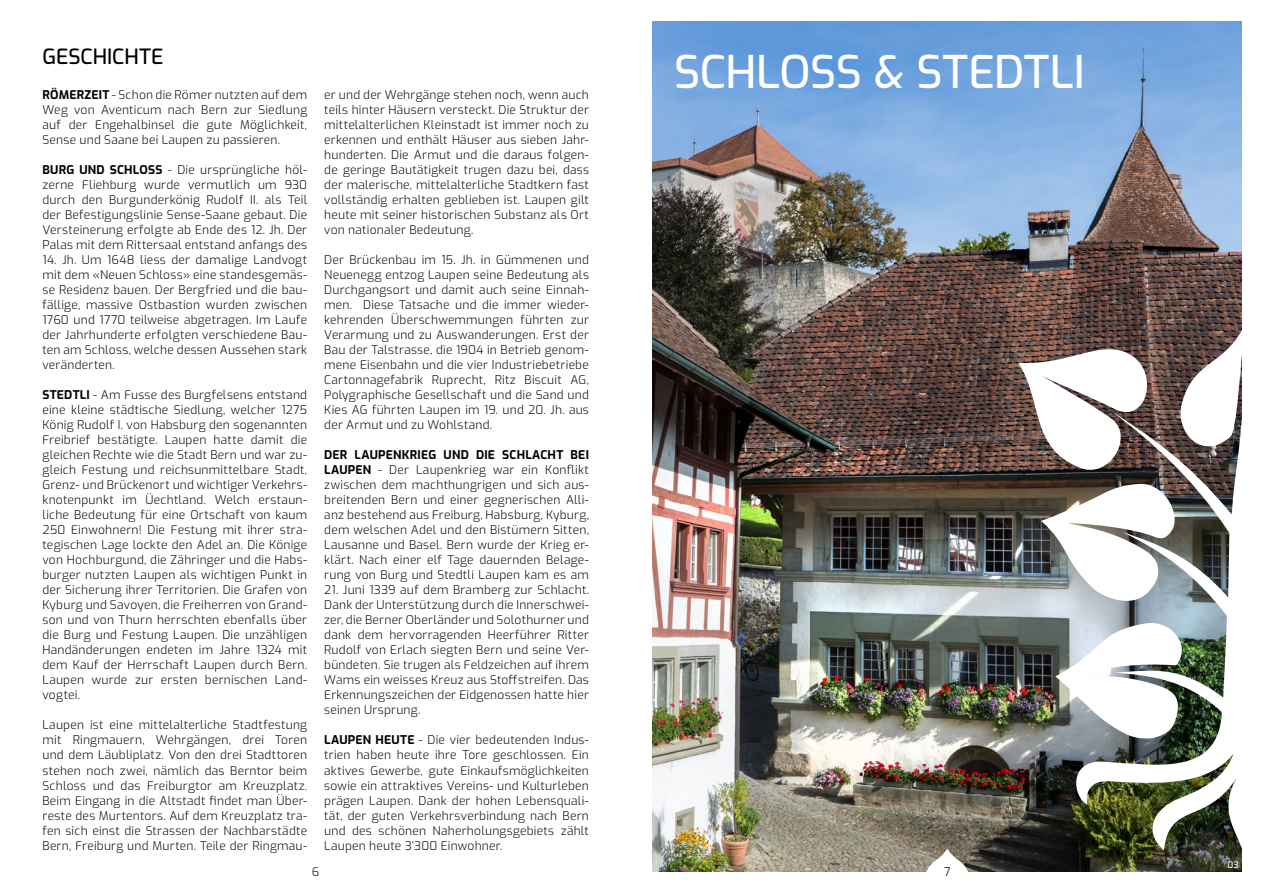
<style>
.page{position:relative;width:1263px;height:893px;background:#fff}
.page>*{position:absolute;margin:0;border:0;box-sizing:border-box;transform-origin:0 0}
.t1{font:500 45px "Exo";letter-spacing:-.01em;color:#fff}
.t2{font:500 21px "Exo";letter-spacing:-.005em;color:#000}
.t3{font:300 12px/15px "Exo";letter-spacing:.02em;color:#000;text-align:justify}
.t4{font:500 9px "Exo";color:#fff}
.s1{font-weight:700}
</style>
<div class="page">
<img style="left:653px;top:21px;width:589px;height:851px">
<img style="left:1018px;top:330px;width:224px;height:520px">
<svg style="left:922px;top:848px;width:50px;height:24px"></svg>
<h2 class="t2" style="left:43px;top:40px;width:123px">GESCHICHTE</h2>
<h1 class="t1" style="left:674px;top:38px;width:412px">SCHLOSS &amp; STEDTLI</h1>
<p class="t3" style="left:42px;top:87px;width:266px"><span class="s1">RÖMERZEIT</span> - Schon die Römer nutzten auf dem Weg von Aventicum nach Bern zur Siedlung auf der Engehalbinsel die gute Möglichkeit, Sense und Saane bei Laupen zu passieren.</p>
<p class="t3" style="left:42px;top:162px;width:266px"><span class="s1">BURG UND SCHLOSS</span> - Die ursprüngliche höl&shy;zerne Fliehburg wurde vermutlich um 930 durch den Burgunderkönig Rudolf II. als Teil der Befestigungslinie Sense-Saane gebaut. Die Versteinerung erfolgte ab Ende des 12. Jh. Der Palas mit dem Rittersaal entstand anfangs des</p>
<p class="t3" style="left:42px;top:252px;width:266px">14. Jh. Um 1648 liess der damalige Landvogt mit dem «Neuen Schloss» eine standesgemäs&shy;se Residenz bauen. Der Bergfried und die bau&shy;fällige, massive Ostbastion wurden zwischen 1760 und 1770 teilweise abgetragen. Im Laufe der Jahrhunderte erfolgten verschiedene Bau&shy;ten am Schloss, welche dessen Aussehen stark veränderten.</p>
<p class="t3" style="left:42px;top:387px;width:266px"><span class="s1">STEDTLI</span> - Am Fusse des Burgfelsens entstand eine kleine städtische Siedlung, welcher 1275<br>König Rudolf I. von Habsburg den sogenannten Freibrief bestätigte. Laupen hatte damit die gleichen Rechte wie die Stadt Bern und war zu&shy;gleich Festung und reichsunmittelbare Stadt, Grenz- und Brückenort und wichtiger Verkehrs&shy;knotenpunkt im Üechtland. Welch erstaun&shy;liche Bedeutung für eine Ortschaft von kaum 250 Einwohnern! Die Festung mit ihrer stra&shy;tegischen Lage lockte den Adel an. Die Könige von Hochburgund, die Zähringer und die Habs&shy;burger nutzten Laupen als wichtigen Punkt in der Sicherung ihrer Territorien. Die Grafen von Kyburg und Savoyen, die Freiherren von Grand&shy;son und von Thurn herrschten ebenfalls über die Burg und Festung Laupen. Die unzähligen Handänderungen endeten im Jahre 1324 mit dem Kauf der Herrschaft Laupen durch Bern.<br>Laupen wurde zur ersten bernischen Land&shy;vogtei.</p>
<p class="t3" style="left:42px;top:717px;width:266px">Laupen ist eine mittelalterliche Stadtfestung mit Ringmauern, Wehrgängen, drei Toren und dem Läubliplatz. Von den drei Stadttoren stehen noch zwei, nämlich das Berntor beim Schloss und das Freiburgtor am Kreuzplatz.<br>Beim Eingang in die Altstadt findet man Über&shy;reste des Murtentors. Auf dem Kreuzplatz tra&shy;fen sich einst die Strassen der Nachbarstädte Bern, Freiburg und Murten. Teile der Ringmau-</p>
<p class="t3" style="left:324px;top:87px;width:266px">er und der Wehrgänge stehen noch, wenn auch teils hinter Häusern versteckt. Die Struktur der mittelalterlichen Kleinstadt ist immer noch zu erkennen und enthält Häuser aus sieben Jahr&shy;hunderten. Die Armut und die daraus folgen&shy;de geringe Bautätigkeit trugen dazu bei, dass der malerische, mittelalterliche Stadtkern fast vollständig erhalten geblieben ist. Laupen gilt heute mit seiner historischen Substanz als Ort von nationaler Bedeutung.</p>
<p class="t3" style="left:324px;top:252px;width:266px">Der Brückenbau im 15. Jh. in Gümmenen und Neuenegg entzog Laupen seine Bedeutung als Durchgangsort und damit auch seine Einnah&shy;men. Diese Tatsache und die immer wieder&shy;kehrenden Überschwemmungen führten zur Verarmung und zu Auswanderungen. Erst der Bau der Talstrasse, die 1904 in Betrieb genom&shy;mene Eisenbahn und die vier Industriebetriebe Cartonnagefabrik Ruprecht, Ritz Biscuit AG, Polygraphische Gesellschaft und die Sand und Kies AG führten Laupen im 19. und 20. Jh. aus der Armut und zu Wohlstand.</p>
<p class="t3" style="left:324px;top:447px;width:266px"><span class="s1">DER LAUPENKRIEG UND DIE SCHLACHT BEI LAUPEN</span> - Der Laupenkrieg war ein Konflikt zwischen dem machthungrigen und sich aus&shy;breitenden Bern und einer gegnerischen Alli&shy;anz bestehend aus Freiburg, Habsburg, Kyburg, dem welschen Adel und den Bistümern Sitten, Lausanne und Basel. Bern wurde der Krieg er&shy;klärt. Nach einer elf Tage dauernden Belage&shy;rung von Burg und Stedtli Laupen kam es am</p>
<p class="t3" style="left:324px;top:582px;width:266px">21. Juni 1339 auf dem Bramberg zur Schlacht.<br>Dank der Unterstützung durch die Innerschwei&shy;zer, die Berner Oberländer und Solothurner und dank dem hervorragenden Heerführer Ritter Rudolf von Erlach siegten Bern und seine Ver&shy;bündeten. Sie trugen als Feldzeichen auf ihrem Wams ein weisses Kreuz aus Stoffstreifen. Das Erkennungszeichen der Eidgenossen hatte hier seinen Ursprung.</p>
<p class="t3" style="left:324px;top:732px;width:266px"><span class="s1">LAUPEN HEUTE</span> - Die vier bedeutenden Indus&shy;trien haben heute ihre Tore geschlossen. Ein aktives Gewerbe, gute Einkaufsmöglichkeiten sowie ein attraktives Vereins- und Kulturleben prägen Laupen. Dank der hohen Lebensquali&shy;tät, der guten Verkehrsverbindung nach Bern und des schönen Naherholungsgebiets zählt Laupen heute 3‘300 Einwohner.</p>
<p class="t3" style="left:312px;top:863px;width:9px">6</p>
<p class="t3" style="left:944px;top:863px;width:8px">7</p>
<p class="t4" style="left:1227px;top:858px;width:13px">03</p>
</div>
